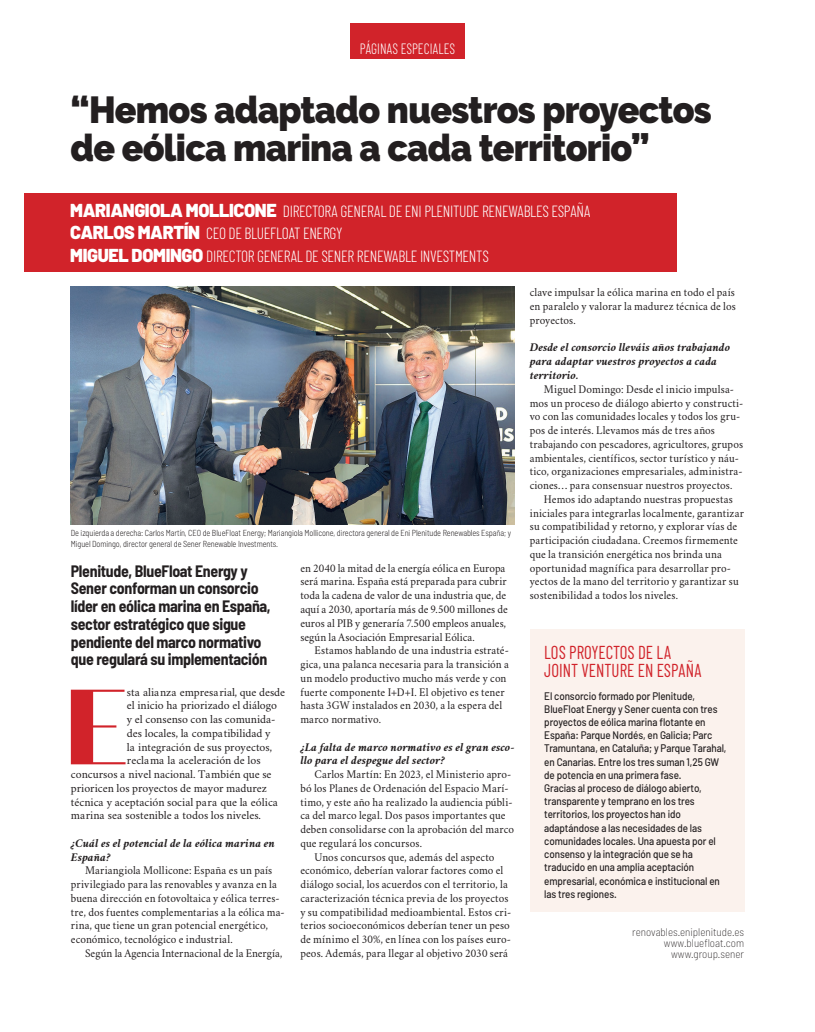
<style>
.page{position:relative;width:815px;height:1032px;background:#fff}
.page>*{position:absolute;margin:0;border:0;box-sizing:border-box;transform-origin:0 0}
.t1{font:900 106.62px "Quiche Display";color:#d1232a;scale:.95 1}
.t2{font:900 37.5px/37.5px "Raleway";letter-spacing:-.02em;color:#231f20;scale:.95 1}
.t3{font:18.75px/18.8px "Barlow Condensed";color:#d1232a;scale:.9 1}
.t4{font:700 semi-condensed 16.5px/17.8px "Barlow";letter-spacing:-.02em;color:#231f20;scale:.96 1}
.t5{font:300 16.25px/22.5px "Barlow Condensed";letter-spacing:-.02em;color:#fff;scale:.96 1}
.t6{font:300 15px "Barlow Condensed";color:#fff;scale:.9 1}
.t7{font:italic 700 11.88px/13.8px "Crimson";color:#231f20}
.t8{font:11.62px/13.8px "Crimson";letter-spacing:.005em;color:#231f20;scale:.95 1}
.t9{font:11.62px "Crimson";letter-spacing:.005em;color:#231f20}
.t10{font:200 semi-condensed 11.12px/11.2px "Barlow";color:#231f20;text-align:right}
.t11{font:500 11px/13.2px "Barlow";letter-spacing:-.01em;color:#231f20;scale:.9 1}
.t12{font:300 semi-condensed 8.75px/10.5px "Barlow";letter-spacing:-.01em;color:#231f20;scale:.95 1}
.s1{font-family:"Barlow";font-weight:900;font-size:18.75px}
</style>
<div class="page">
<div style="left:530px;top:629px;width:215px;height:282px;background:#fbf2ed"></div>
<div style="left:350px;top:23px;width:115px;height:35px;background:#d1232a"></div>
<div style="left:24px;top:193px;width:653px;height:79px;background:#d1232a"></div>
<img style="left:71px;top:287px;width:444px;height:237px">
<p class="t6" style="left:360px;top:40px;width:107px">PÁGINAS ESPECIALES</p>
<h2 class="t2" style="left:71px;top:92px;width:676px">“Hemos adaptado nuestros proyectos de eólica marina a cada territorio”</h2>
<h3 class="t5" style="left:70px;top:199px;width:544px"><span class="s1">MARIANGIOLA MOLLICONE</span> DIRECTORA GENERAL DE ENI PLENITUDE RENEWABLES ESPAÑA<br><span class="s1">CARLOS MARTÍN</span> CEO DE BLUEFLOAT ENERGY<br><span class="s1">MIGUEL DOMINGO</span> DIRECTOR GENERAL DE SENER RENEWABLE INVESTMENTS</h3>
<p class="t12" style="left:71px;top:527px;width:465px">De izquierda a derecha: Carlos Martín, CEO de BlueFloat Energy; Mariangiola Mollicone, directora general de Eni Plenitude Renewables España; y<br>Miguel Domingo, director general de Sener Renewable Investments.</p>
<h3 class="t4" style="left:71px;top:561px;width:210px">Plenitude, BlueFloat Energy y<br>Sener conforman un consorcio líder en eólica marina en España, sector estratégico que sigue pendiente del marco normativo que regulará su implementación</h3>
<h1 class="t1" style="left:66px;top:661px;width:66px">E</h1>
<p class="t9" style="left:127px;top:683px;width:160px">sta alianza empresarial, que desde</p>
<p class="t9" style="left:127px;top:697px;width:152px">el inicio ha priorizado el diálogo</p>
<p class="t9" style="left:127px;top:711px;width:150px">y el consenso con las comunida-</p>
<p class="t9" style="left:127px;top:724px;width:145px">des locales, la compatibilidad y</p>
<p class="t9" style="left:127px;top:738px;width:147px">la integración de sus proyectos,</p>
<p class="t9" style="left:127px;top:752px;width:135px">reclama la aceleración de los</p>
<p class="t9" style="left:71px;top:766px;width:202px">concursos a nivel nacional. También que se</p>
<p class="t9" style="left:71px;top:779px;width:198px">prioricen los proyectos de mayor madurez</p>
<p class="t9" style="left:71px;top:793px;width:209px">técnica y aceptación social para que la eólica</p>
<p class="t9" style="left:71px;top:807px;width:192px">marina sea sostenible a todos los niveles.</p>
<p class="t7" style="left:71px;top:835px;width:206px">¿Cuál es el potencial de la eólica marina en<br>España?</p>
<p class="t8" style="left:71px;top:862px;width:227px;text-indent:14px">Mariangiola Mollicone: España es un país privilegiado para las renovables y avanza en la buena dirección en fotovoltaica y eólica terres&shy;tre, dos fuentes complementarias a la eólica ma&shy;rina, que tiene un gran potencial energético, económico, tecnológico e industrial.</p>
<p class="t8" style="left:85px;top:945px;width:209px">Según la Agencia Internacional de la Energía,</p>
<p class="t8" style="left:300px;top:560px;width:220px">en 2040 la mitad de la energía eólica en Europa será marina. España está preparada para cubrir toda la cadena de valor de una industria que, de aquí a 2030, aportaría más de 9.500 millones de euros al PIB y generaría 7.500 empleos anuales, según la Asociación Empresarial Eólica.</p>
<p class="t8" style="left:300px;top:642px;width:221px;text-indent:14px">Estamos hablando de una industria estraté&shy;gica, una palanca necesaria para la transición a un modelo productivo mucho más verde y con fuerte componente I+D+I. El objetivo es tener hasta 3GW instalados en 2030, a la espera del marco normativo.</p>
<p class="t7" style="left:300px;top:739px;width:216px">¿La falta de marco normativo es el gran esco&shy;llo para el despegue del sector?</p>
<p class="t8" style="left:315px;top:766px;width:209px">Carlos Martín: En 2023, el Ministerio apro-</p>
<p class="t8" style="left:300px;top:780px;width:221px">bó los Planes de Ordenación del Espacio Marí-</p>
<p class="t8" style="left:300px;top:794px;width:225px">timo, y este año ha realizado la audiencia públi-</p>
<p class="t8" style="left:300px;top:807px;width:218px">ca del marco legal. Dos pasos importantes que</p>
<p class="t8" style="left:300px;top:821px;width:226px">deben consolidarse con la aprobación del marco</p>
<p class="t8" style="left:300px;top:835px;width:130px">que regulará los concursos.</p>
<p class="t8" style="left:315px;top:849px;width:191px">Unos concursos que, además del aspecto</p>
<p class="t8" style="left:300px;top:862px;width:215px">económico, deberían valorar factores como el</p>
<p class="t8" style="left:300px;top:876px;width:220px">diálogo social, los acuerdos con el territorio, la</p>
<p class="t8" style="left:300px;top:890px;width:221px">caracterización técnica previa de los proyectos</p>
<p class="t8" style="left:300px;top:904px;width:223px">y su compatibilidad medioambiental. Estos cri-</p>
<p class="t8" style="left:300px;top:917px;width:222px">terios socioeconómicos deberían tener un peso</p>
<p class="t8" style="left:300px;top:931px;width:223px">de mínimo el 30%, en línea con los países euro-</p>
<p class="t8" style="left:300px;top:945px;width:220px">peos. Además, para llegar al objetivo 2030 será</p>
<p class="t8" style="left:530px;top:285px;width:218px;text-align:justify">clave impulsar la eólica marina en todo el país en paralelo y valorar la madurez técnica de los proyectos.</p>
<p class="t7" style="left:530px;top:340px;width:202px">Desde el consorcio lleváis años trabajando para adaptar vuestros proyectos a cada territorio.</p>
<p class="t8" style="left:544px;top:381px;width:202px">Miguel Domingo: Desde el inicio impulsa-</p>
<p class="t8" style="left:530px;top:395px;width:226px">mos un proceso de diálogo abierto y constructi-</p>
<p class="t8" style="left:530px;top:409px;width:223px">vo con las comunidades locales y todos los gru-</p>
<p class="t8" style="left:530px;top:422px;width:196px">pos de interés. Llevamos más de tres años</p>
<p class="t8" style="left:530px;top:436px;width:226px">trabajando con pescadores, agricultores, grupos</p>
<p class="t8" style="left:530px;top:450px;width:222px">ambientales, científicos, sector turístico y náu-</p>
<p class="t8" style="left:530px;top:464px;width:225px">tico, organizaciones empresariales, administra-</p>
<p class="t8" style="left:530px;top:477px;width:215px">ciones… para consensuar nuestros proyectos.</p>
<p class="t8" style="left:544px;top:491px;width:200px">Hemos ido adaptando nuestras propuestas</p>
<p class="t8" style="left:530px;top:505px;width:227px">iniciales para integrarlas localmente, garantizar</p>
<p class="t8" style="left:530px;top:519px;width:220px">su compatibilidad y retorno, y explorar vías de</p>
<p class="t8" style="left:530px;top:532px;width:221px">participación ciudadana. Creemos firmemente</p>
<p class="t8" style="left:530px;top:546px;width:204px">que la transición energética nos brinda una</p>
<p class="t8" style="left:530px;top:560px;width:213px">oportunidad magnífica para desarrollar pro-</p>
<p class="t8" style="left:530px;top:574px;width:221px">yectos de la mano del territorio y garantizar su</p>
<p class="t8" style="left:530px;top:587px;width:158px">sostenibilidad a todos los niveles.</p>
<h3 class="t3" style="left:544px;top:641px;width:176px">LOS PROYECTOS DE LA<br>JOINT VENTURE EN ESPAÑA</h3>
<p class="t11" style="left:544px;top:688px;width:204px">El consorcio formado por Plenitude, BlueFloat Energy y Sener cuenta con tres proyectos de eólica marina flotante en España: Parque Nordés, en Galicia; Parc Tramuntana, en Cataluña; y Parque Tarahal, en Canarias. Entre los tres suman 1,25 GW de potencia en una primera fase.<br>Gracias al proceso de diálogo abierto, transparente y temprano en los tres territorios, los proyectos han ido adaptándose a las necesidades de las comunidades locales. Una apuesta por el consenso y la integración que se ha traducido en una amplia aceptación empresarial, económica e institucional en las tres regiones.</p>
<p class="t10" style="left:632px;top:925px;width:113px">renovables.eniplenitude.es www.bluefloat.com www.group.sener</p>
</div>
